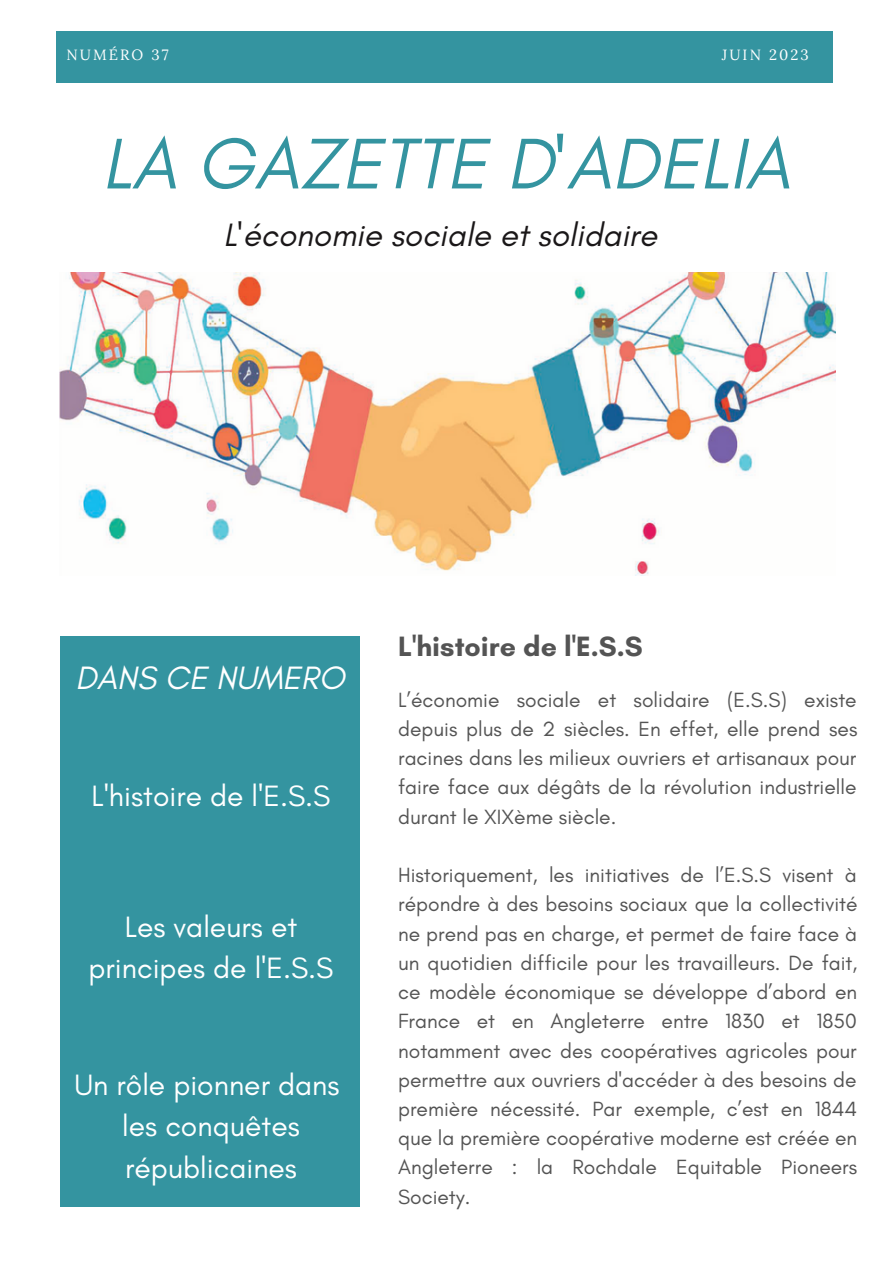
<style>
.page{position:relative;width:893px;height:1264px;background:#fff}
.page>*{position:absolute;margin:0;border:0;box-sizing:border-box;transform-origin:0 0}
.t1{font:italic 73.05px "Glacial Indifference";color:#3494a0}
.t2{font:italic 33px "Glacial Indifference";color:#1a1718}
.t3{font:italic 33px "Glacial Indifference";color:#fff}
.t4{font:30px/41.5px "Glacial Indifference";color:#fff;text-align:center}
.t5{font:700 28.5px "Glacial Indifference";color:#545454}
.t6{font:21px/29.2px "Glacial Indifference";color:#545454;text-align:justify}
.t7{font:14.85px "Lora";letter-spacing:.14em;color:#fff}
</style>
<div class="page">
<div style="left:57px;top:31px;width:775px;height:51px;background:#3494a0"></div>
<div style="left:60px;top:636px;width:299px;height:570px;background:#3494a0"></div>
<img style="left:60px;top:272px;width:775px;height:304px">
<p class="t7" style="left:66px;top:45px;width:104px">NUMÉRO 37</p>
<p class="t7" style="left:721px;top:45px;width:89px">JUIN 2023</p>
<p class="t1" style="left:102px;top:119px;width:689px">LA GAZETTE D'ADELIA</p>
<p class="t2" style="left:223px;top:214px;width:435px">L'économie sociale et solidaire</p>
<p class="t3" style="left:76px;top:657px;width:271px">DANS CE NUMERO</p>
<p class="t4" style="left:92px;top:774px;width:240px">L'histoire de l'E.S.S</p>
<p class="t4" style="left:89px;top:905px;width:246px">Les valeurs et principes de l'E.S.S</p>
<p class="t4" style="left:74px;top:1063px;width:267px">Un rôle pionner dans</p>
<p class="t4" style="left:122px;top:1105px;width:179px;text-align:left">les conquêtes républicaines</p>
<p class="t5" style="left:398px;top:628px;width:246px">L'histoire de l'E.S.S</p>
<p class="t6" style="left:398px;top:684px;width:461px">L’économie sociale et solidaire (E.S.S) existe depuis plus de 2 siècles. En effet, elle prend ses racines dans les milieux ouvriers et artisanaux pour faire face aux dégâts de la révolution industrielle durant le XIXème siècle.</p>
<p class="t6" style="left:398px;top:860px;width:461px">Historiquement, les initiatives de l’E.S.S visent à répondre à des besoins sociaux que la collectivité ne prend pas en charge, et permet de faire face à un quotidien difficile pour les travailleurs. De fait, ce modèle économique se développe d’abord en France et en Angleterre entre 1830 et 1850 notamment avec des coopératives agricoles pour permettre aux ouvriers d'accéder à des besoins de première nécessité. Par exemple, c’est en 1844 que la première coopérative moderne est créée en Angleterre : la Rochdale Equitable Pioneers Society.</p>
</div>
